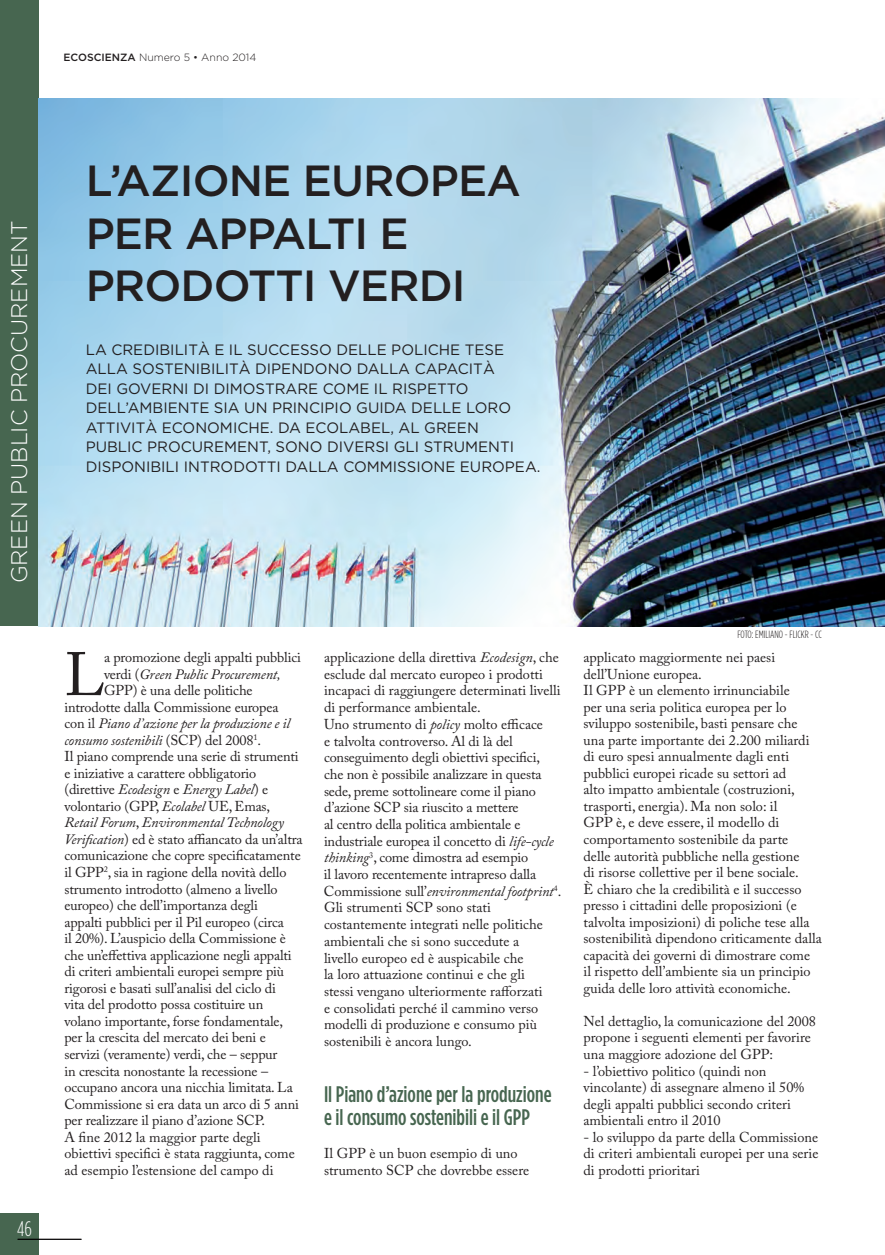
<style>
.page{position:relative;width:885px;height:1255px;background:#fff}
.page>*{position:absolute;margin:0;border:0;box-sizing:border-box;transform-origin:0 0}
.t1{font:60.6px "Adobe Caslon Pro";color:#231f20}
.t2{font:500 43.5px/52.5px "Gotham HTF";letter-spacing:-.02em;color:#231f20}
.t3{font:500 condensed 22.5px/22.6px "Gotham HTF";color:#476650}
.t4{font:300 22.5px "Gotham HTF";color:#fff}
.t5{font:300 condensed 21px "Gotham HTF";color:#fff}
.t6{font:15px/19.5px "Gotham HTF";color:#231f20}
.t7{font:14.25px/16.5px "Adobe Caslon Pro";color:#231f20}
.t8{font:italic 14.25px "Adobe Caslon Pro";letter-spacing:-.01em;color:#231f20}
.t9{font:300 10.5px "Gotham HTF";color:#231f20}
.t10{font:300 condensed 10.5px "Gotham HTF";color:#231f20}
.s1{font-weight:500}
.s2{font-style:normal}
.s3{font-style:italic}
</style>
<div class="page">
<div style="left:0;top:1212px;width:39px;height:42px;background:#476650"></div>
<div style="left:0;top:0;width:39px;height:626px;background:#476650"></div>
<img style="left:39px;top:98px;width:845px;height:528px">
<hr style="left:18px;top:1238px;width:63px;height:1px;background:#231f20">
<p class="t9" style="left:64px;top:52px;width:194px"><span class="s1">ECOSCIENZA</span> Numero 5 • Anno 2014</p>
<h3 class="t4" style="left:7px;top:583px;width:364px;rotate:-90deg">GREEN PUBLIC PROCUREMENT</h3>
<h3 class="t5" style="left:17px;top:1217px;width:16px">46</h3>
<h2 class="t2" style="left:86px;top:154px;width:436px">L’AZIONE EUROPEA<br>PER APPALTI E<br>PRODOTTI VERDI</h2>
<p class="t6" style="left:86px;top:339px;width:456px">LA CREDIBILITÀ E IL SUCCESSO DELLE POLICHE TESE ALLA SOSTENIBILITÀ DIPENDONO DALLA CAPACITÀ<br>DEI GOVERNI DI DIMOSTRARE COME IL RISPETTO DELL’AMBIENTE SIA UN PRINCIPIO GUIDA DELLE LORO ATTIVITÀ ECONOMICHE. DA ECOLABEL, AL GREEN<br>PUBLIC PROCUREMENT, SONO DIVERSI GLI STRUMENTI DISPONIBILI INTRODOTTI DALLA COMMISSIONE EUROPEA.</p>
<h1 class="t1" style="left:64px;top:638px;width:42px">L</h1>
<p class="t7" style="left:104px;top:648px;width:198px">a promozione degli appalti pubblici</p>
<p class="t8" style="left:104px;top:665px;width:178px"><span class="s2">verdi (</span>Green Public Procurement,</p>
<p class="t7" style="left:104px;top:681px;width:150px">GPP) è una delle politiche</p>
<p class="t7" style="left:64px;top:698px;width:215px">introdotte dalla Commissione europea</p>
<p class="t8" style="left:64px;top:714px;width:227px"><span class="s2">con il</span> Piano d’azione per la produzione e il</p>
<p class="t8" style="left:64px;top:731px;width:198px">consumo sostenibili <span class="s2">(SCP) del 2008</span><sup>1</sup><span class="s2">.</span></p>
<p class="t7" style="left:64px;top:748px;width:236px">Il piano comprende una serie di strumenti</p>
<p class="t7" style="left:64px;top:764px;width:193px">e iniziative a carattere obbligatorio</p>
<p class="t8" style="left:64px;top:781px;width:205px"><span class="s2">(direttive</span> Ecodesign <span class="s2">e</span> Energy Label<span class="s2">) e</span></p>
<p class="t7" style="left:64px;top:797px;width:207px">volontario (GPP, <span class="s3">Ecolabel</span> UE, Emas,</p>
<p class="t8" style="left:64px;top:814px;width:221px">Retail Forum<span class="s2">,</span> Environmental Technology</p>
<p class="t7" style="left:64px;top:830px;width:240px"><span class="s3">Verification</span>) ed è stato affiancato da un’altra</p>
<p class="t7" style="left:64px;top:847px;width:238px">comunicazione che copre specificatamente</p>
<p class="t7" style="left:64px;top:863px;width:223px">il GPP<sup>2</sup>, sia in ragione della novità dello</p>
<p class="t7" style="left:64px;top:880px;width:215px">strumento introdotto (almeno a livello</p>
<p class="t7" style="left:64px;top:896px;width:195px">europeo) che dell’importanza degli</p>
<p class="t7" style="left:64px;top:913px;width:221px">appalti pubblici per il Pil europeo (circa</p>
<p class="t7" style="left:64px;top:929px;width:223px">il 20%). L’auspicio della Commissione è</p>
<p class="t7" style="left:64px;top:946px;width:229px">che un’effettiva applicazione negli appalti</p>
<p class="t7" style="left:64px;top:963px;width:221px">di criteri ambientali europei sempre più</p>
<p class="t7" style="left:64px;top:979px;width:213px">rigorosi e basati sull’analisi del ciclo di</p>
<p class="t7" style="left:64px;top:996px;width:200px">vita del prodotto possa costituire un</p>
<p class="t7" style="left:64px;top:1012px;width:220px">volano importante, forse fondamentale,</p>
<p class="t7" style="left:64px;top:1029px;width:203px">per la crescita del mercato dei beni e</p>
<p class="t7" style="left:64px;top:1045px;width:214px">servizi (veramente) verdi, che – seppur</p>
<p class="t7" style="left:64px;top:1062px;width:205px">in crescita nonostante la recessione –</p>
<p class="t7" style="left:64px;top:1078px;width:230px">occupano ancora una nicchia limitata. La</p>
<p class="t7" style="left:64px;top:1095px;width:236px">Commissione si era data un arco di 5 anni</p>
<p class="t7" style="left:64px;top:1111px;width:202px">per realizzare il piano d’azione SCP.</p>
<p class="t7" style="left:64px;top:1128px;width:198px">A fine 2012 la maggior parte degli</p>
<p class="t7" style="left:64px;top:1144px;width:232px">obiettivi specifici è stata raggiunta, come</p>
<p class="t7" style="left:64px;top:1161px;width:210px">ad esempio l’estensione del campo di</p>
<p class="t7" style="left:324px;top:648px;width:239px">applicazione della direttiva <span class="s3">Ecodesign</span>, che esclude dal mercato europeo i prodotti incapaci di raggiungere determinati livelli di performance ambientale.<br>Uno strumento di <span class="s3">policy</span> molto efficace<br>e talvolta controverso. Al di là del conseguimento degli obiettivi specifici, che non è possibile analizzare in questa sede, preme sottolineare come il piano d’azione SCP sia riuscito a mettere<br>al centro della politica ambientale e industriale europea il concetto di <span class="s3">life-cycle thinking</span><sup>3</sup>, come dimostra ad esempio<br>il lavoro recentemente intrapreso dalla Commissione sull’<span class="s3">environmental footprint</span><sup>4</sup>.<br>Gli strumenti SCP sono stati costantemente integrati nelle politiche ambientali che si sono succedute a<br>livello europeo ed è auspicabile che<br>la loro attuazione continui e che gli<br>stessi vengano ulteriormente rafforzati<br>e consolidati perché il cammino verso modelli di produzione e consumo più sostenibili è ancora lungo.</p>
<h3 class="t3" style="left:324px;top:1082px;width:229px">Il Piano d’azione per la produzione e il consumo sostenibili e il GPP</h3>
<p class="t7" style="left:324px;top:1144px;width:207px">Il GPP è un buon esempio di uno strumento SCP che dovrebbe essere</p>
<p class="t10" style="left:737px;top:628px;width:86px">FOTO: EMILIANO - FLICKR - CC</p>
<p class="t7" style="left:583px;top:648px;width:240px">applicato maggiormente nei paesi dell’Unione europea.<br>Il GPP è un elemento irrinunciabile<br>per una seria politica europea per lo sviluppo sostenibile, basti pensare che una parte importante dei 2.200 miliardi di euro spesi annualmente dagli enti pubblici europei ricade su settori ad<br>alto impatto ambientale (costruzioni, trasporti, energia). Ma non solo: il<br>GPP è, e deve essere, il modello di comportamento sostenibile da parte<br>delle autorità pubbliche nella gestione<br>di risorse collettive per il bene sociale.<br>È chiaro che la credibilità e il successo presso i cittadini delle proposizioni (e talvolta imposizioni) di poliche tese alla sostenibilità dipendono criticamente dalla capacità dei governi di dimostrare come<br>il rispetto dell’ambiente sia un principio guida delle loro attività economiche.</p>
<p class="t7" style="left:583px;top:1012px;width:234px">Nel dettaglio, la comunicazione del 2008 propone i seguenti elementi per favorire una maggiore adozione del GPP:</p>
<p class="t7" style="left:583px;top:1062px;width:222px">- l’obiettivo politico (quindi non vincolante) di assegnare almeno il 50% degli appalti pubblici secondo criteri ambientali entro il 2010</p>
<p class="t7" style="left:583px;top:1128px;width:236px;text-align:justify">- lo sviluppo da parte della Commissione di criteri ambientali europei per una serie di prodotti prioritari</p>
</div>
